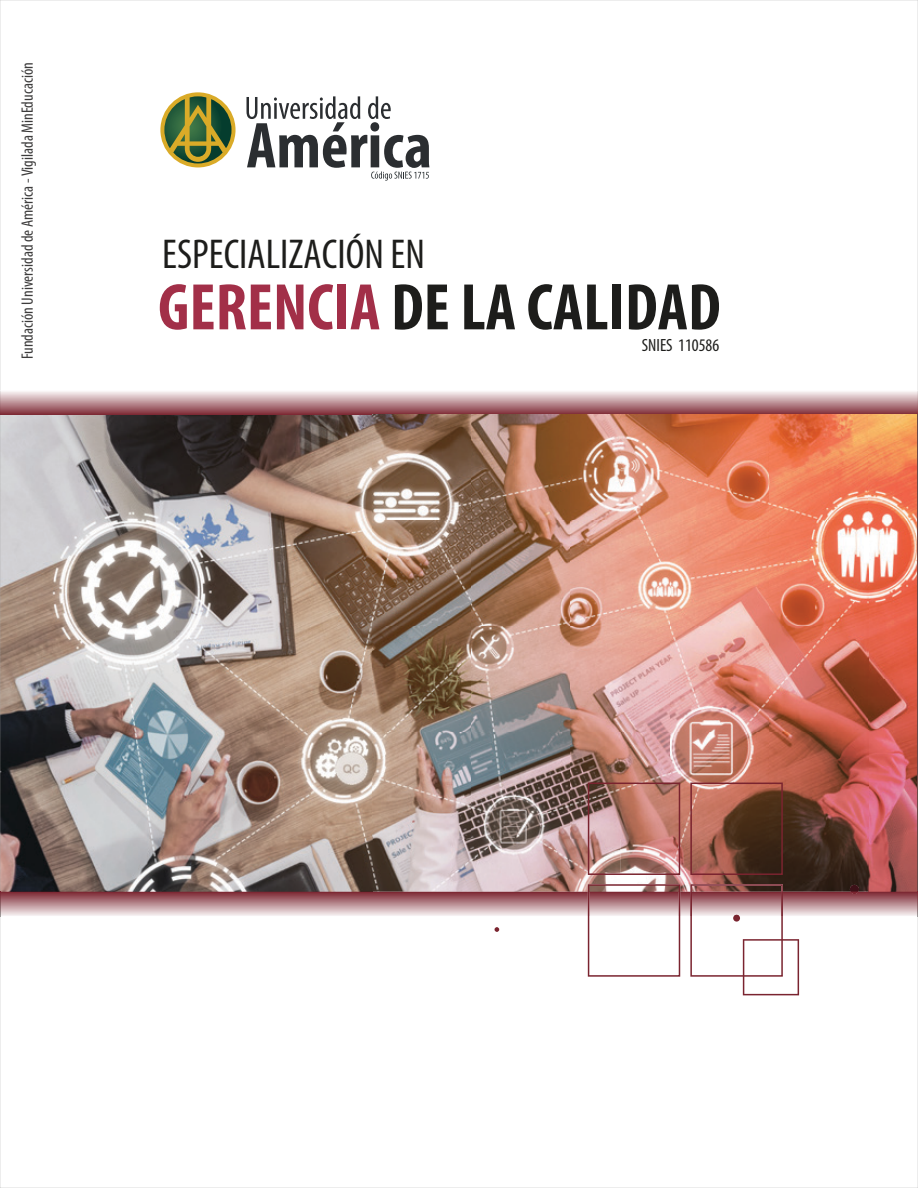
<style>
.page{position:relative;width:918px;height:1188px;background:#fff}
.page>*{position:absolute;margin:0;border:0;box-sizing:border-box;transform-origin:0 0}
.t1{font:700 condensed 66.45px "Myriad Pro";color:#1d1d1b}
.t2{font:condensed 41.85px "Myriad Pro";color:#1d1d1b}
.t3{font:condensed 17.7px "Myriad Pro";color:#1d1d1b}
.t4{font:condensed 16.5px "Myriad Pro";color:#3d3c3c}
.s1{color:#a22f48}
</style>
<div class="page">
<img style="left:0;top:0;width:918px;height:1188px">
<svg style="left:247px;top:96px;width:182px;height:85px"></svg>
<svg style="left:160px;top:92px;width:76px;height:75px"></svg>
<svg style="left:164px;top:96px;width:68px;height:67px"></svg>
<svg style="left:169px;top:97px;width:58px;height:65px;background:#6f7c39"></svg>
<svg style="left:588px;top:783px;width:92px;height:92px;background:#b9837c"></svg>
<svg style="left:588px;top:884px;width:92px;height:93px"></svg>
<svg style="left:690px;top:783px;width:93px;height:92px;background:#804b3b"></svg>
<svg style="left:850px;top:885px;width:9px;height:9px"></svg>
<svg style="left:917px;top:892px;width:1px;height:24px"></svg>
<svg style="left:690px;top:884px;width:109px;height:111px"></svg>
<svg style="left:0;top:892px;width:1px;height:24px"></svg>
<p class="t4" style="left:18px;top:359px;width:299px;rotate:-90deg">Fundación Universidad de América - Vigilada MinEducación</p>
<h2 class="t2" style="left:162px;top:229px;width:264px">ESPECIALIZACIÓN EN</h2>
<h1 class="t1" style="left:158px;top:266px;width:564px"><span class="s1">GERENCIA</span> DE LA CALIDAD</h1>
<p class="t3" style="left:642px;top:334px;width:79px">SNIES 110586</p>
</div>
